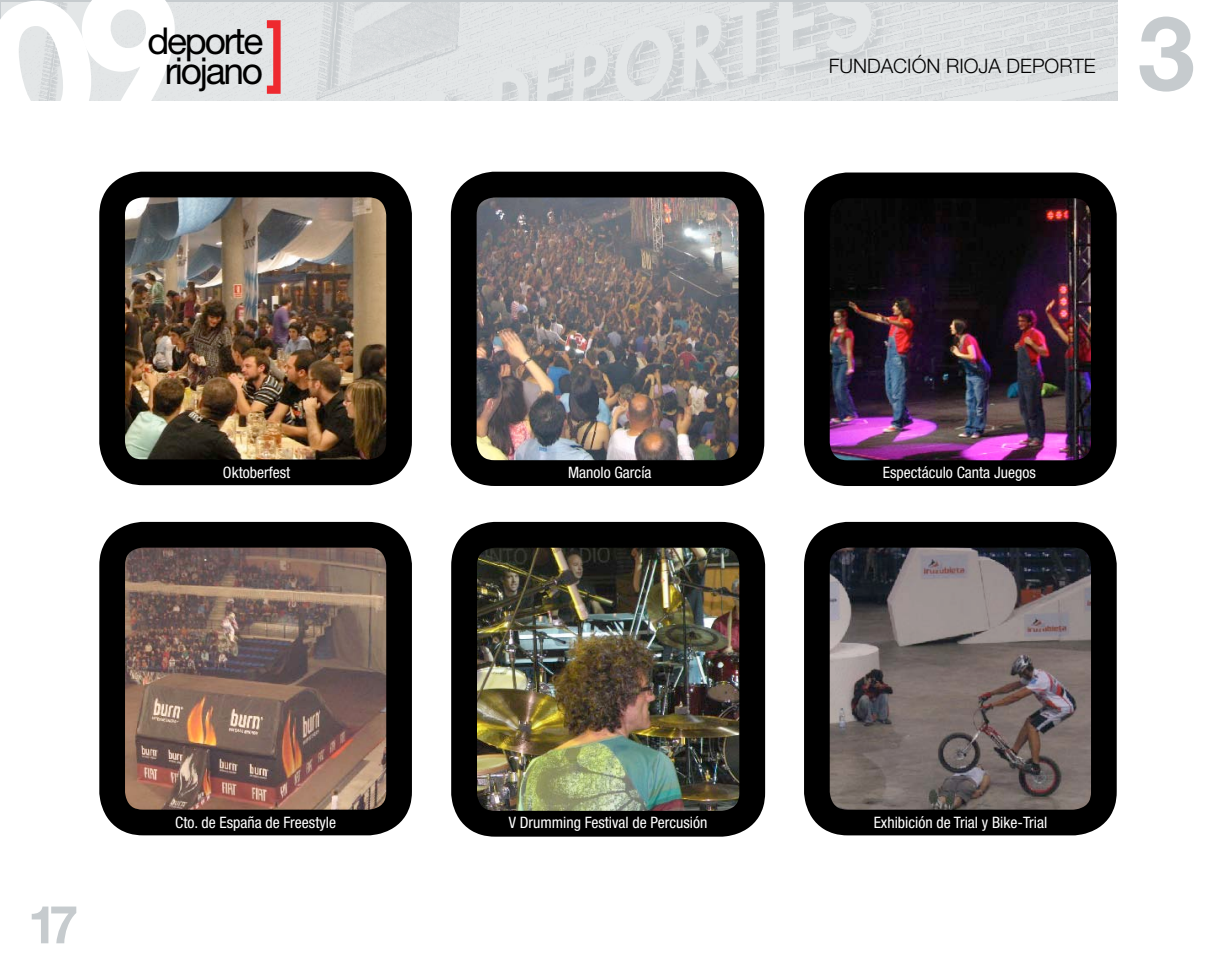
<style>
.page{position:relative;width:1216px;height:968px;background:#fff}
.page>*{position:absolute;margin:0;border:0;box-sizing:border-box;transform-origin:0 0}
.t1{font:700 103.08px "Helvetica Neue LT Std";color:#c6cbce}
.t2{font:700 52.5px "Helvetica Neue LT Std";color:#c6cbce}
.t3{font:37.1px/29.4px "Helvetica Neue LT Std";letter-spacing:-.06em;color:#000;text-align:center}
.t4{font:300 19.95px "Helvetica Neue LT Std";color:#000}
.t5{font:condensed 15.75px "Helvetica Neue LT Std";color:#fff}
</style>
<div class="page">
<img style="left:191px;top:2px;width:926px;height:99px">
<svg style="left:267px;top:20px;width:13px;height:74px"></svg>
<img style="left:99px;top:172px;width:313px;height:313px">
<svg style="left:99px;top:522px;width:313px;height:313px;background:#645149"></svg>
<img style="left:451px;top:172px;width:313px;height:314px">
<img style="left:451px;top:522px;width:314px;height:314px">
<img style="left:804px;top:172px;width:312px;height:314px">
<svg style="left:804px;top:522px;width:312px;height:313px;background:#4e4848"></svg>
<svg style="left:0;top:0;width:191px;height:101px;background:#e0e3e4"></svg>
<h3 class="t3" style="left:147px;top:26px;width:117px">deporte riojano</h3>
<p class="t5" style="left:223px;top:463px;width:69px">Oktoberfest</p>
<h2 class="t2" style="left:28px;top:891px;width:52px">17</h2>
<p class="t5" style="left:175px;top:813px;width:162px">Cto. de España de Freestyle</p>
<p class="t4" style="left:828px;top:54px;width:268px">FUNDACIÓN RIOJA DEPORTE</p>
<h1 class="t1" style="left:1137px;top:-10px;width:59px">3</h1>
<p class="t5" style="left:568px;top:463px;width:85px">Manolo García</p>
<p class="t5" style="left:882px;top:463px;width:154px">Espectáculo Canta Juegos</p>
<p class="t5" style="left:508px;top:813px;width:200px">V Drumming Festival de Percusión</p>
<p class="t5" style="left:873px;top:813px;width:175px">Exhibición de Trial y Bike-Trial</p>
</div>
